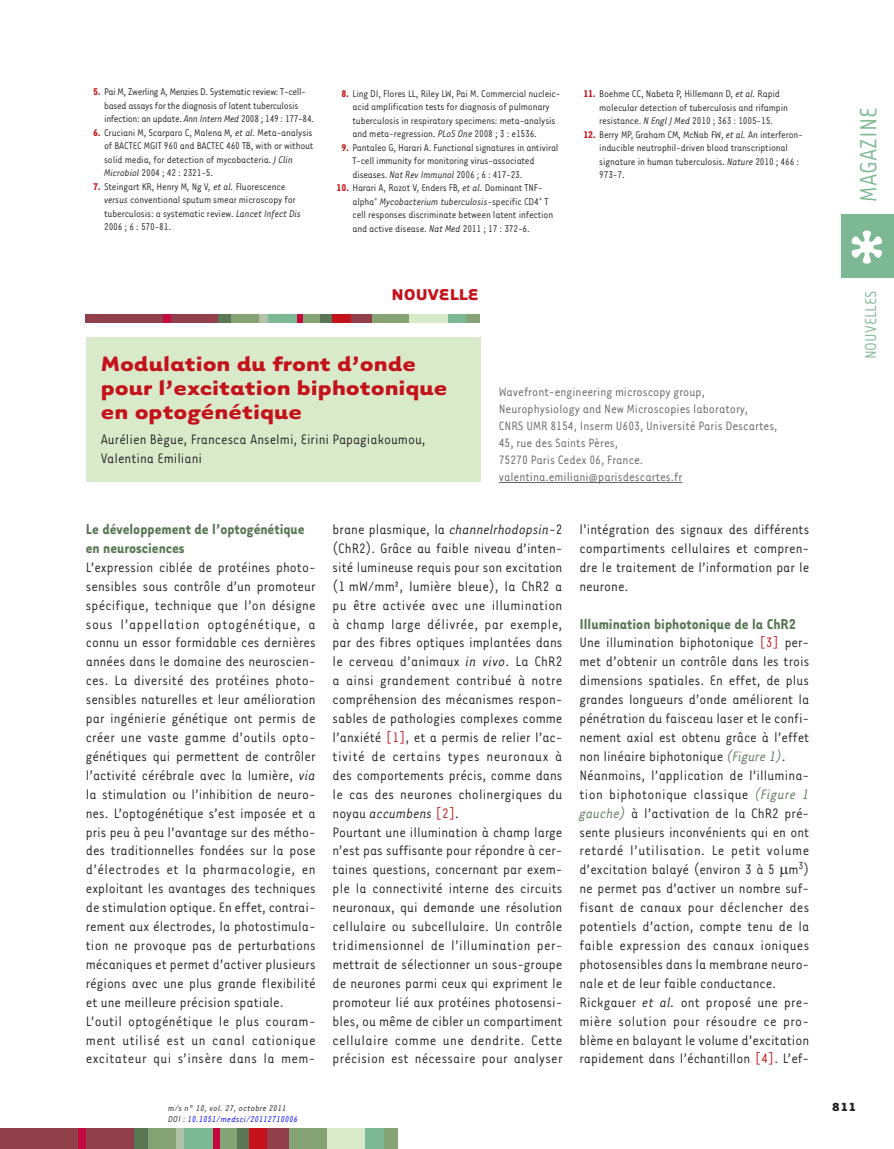
<style>
.page{position:relative;width:894px;height:1149px;background:#fff}
.page>*{position:absolute;margin:0;border:0;box-sizing:border-box;transform-origin:0 0}
.t1{font:27px "Tarzana Narrow";color:#7db894}
.t2{font:700 24px/24px "Tarzana Wide";color:#c4121a}
.t3{font:18px "Tarzana Narrow";color:#7db894}
.t4{font:700 18px "Tarzana Wide";color:#c4121a}
.t5{font:700 16.5px/18.9px "Tarzana Narrow";color:#5a7755}
.t6{font:15.75px/18.9px "Tarzana Narrow";color:#231f20}
.t7{font:13.95px/17px "Tarzana Narrow";color:#636366}
.t8{font:700 13.5px "Tarzana Wide";color:#231f20}
.t9{font:11.25px/13.5px "Tarzana Narrow";letter-spacing:-.015em;color:#231f20}
.t10{font:italic 9.75px "Tarzana Narrow";letter-spacing:.025em;color:#00f}
.t11{font:italic 9.75px "Tarzana Narrow";letter-spacing:.025em;color:#231f20}
.s1{font-weight:700;color:#c4121a}
.s2{font-style:italic}
.s3{color:#c4121a}
.s4{font-style:italic;color:#5a7755}
.s5{color:#231f20}
</style>
<div class="page">
<div style="left:1px;top:1128px;width:134px;height:20px;background:#913f4b"></div>
<div style="left:235px;top:1128px;width:14px;height:20px;background:#5a7755"></div>
<div style="left:79px;top:1128px;width:7px;height:20px;background:#c40941"></div>
<div style="left:134px;top:1128px;width:22px;height:20px;background:#5a7755"></div>
<div style="left:148px;top:1128px;width:29px;height:20px;background:#86a375"></div>
<div style="left:176px;top:1128px;width:8px;height:20px;background:#b3c3aa"></div>
<div style="left:184px;top:1128px;width:30px;height:20px;background:#7db894"></div>
<div style="left:218px;top:1128px;width:18px;height:20px;background:#86a375"></div>
<div style="left:213px;top:1128px;width:6px;height:20px;background:#c40941"></div>
<div style="left:249px;top:1128px;width:27px;height:20px;background:#c4121a"></div>
<div style="left:287px;top:1128px;width:40px;height:20px;background:#86a375"></div>
<div style="left:268px;top:1128px;width:21px;height:20px;background:#913f4b"></div>
<div style="left:326px;top:1128px;width:39px;height:20px;background:#d9eaca"></div>
<div style="left:365px;top:1128px;width:20px;height:20px;background:#7db894"></div>
<div style="left:384px;top:1128px;width:14px;height:20px;background:#86a375"></div>
<div style="left:840px;top:214px;width:53px;height:64px;background:#7db894"></div>
<svg style="left:851px;top:230px;width:30px;height:34px"></svg>
<hr style="left:498px;top:482px;width:184px;height:1px;background:#636366">
<div style="left:86px;top:337px;width:394px;height:145px;background:#d9eaca"></div>
<div style="left:86px;top:314px;width:133px;height:8px;background:#913f4b"></div>
<div style="left:218px;top:314px;width:27px;height:8px;background:#5a7755"></div>
<div style="left:319px;top:314px;width:13px;height:8px;background:#5a7755"></div>
<div style="left:232px;top:314px;width:29px;height:8px;background:#86a375"></div>
<div style="left:268px;top:314px;width:29px;height:8px;background:#7db894"></div>
<div style="left:447px;top:314px;width:20px;height:8px;background:#7db894"></div>
<div style="left:301px;top:314px;width:19px;height:8px;background:#86a375"></div>
<div style="left:466px;top:314px;width:14px;height:8px;background:#86a375"></div>
<div style="left:370px;top:314px;width:39px;height:8px;background:#86a375"></div>
<div style="left:409px;top:314px;width:38px;height:8px;background:#d9eaca"></div>
<div style="left:260px;top:314px;width:8px;height:8px;background:#b3c3aa"></div>
<div style="left:163px;top:314px;width:7px;height:8px;background:#c40941"></div>
<div style="left:297px;top:314px;width:6px;height:8px;background:#c40941"></div>
<div style="left:332px;top:314px;width:27px;height:8px;background:#c4121a"></div>
<div style="left:351px;top:314px;width:20px;height:8px;background:#913f4b"></div>
<p class="t9" style="left:104px;top:86px;width:211px;text-indent:-11px"><span class="s1">5.</span> Pai M, Zwerling A, Menzies D. Systematic review: T-cell&shy;based assays for the diagnosis of latent tuberculosis infection: an update. <span class="s2">Ann Intern Med</span> 2008 ; 149 : 177-84.</p>
<p class="t9" style="left:104px;top:126px;width:211px;text-indent:-11px"><span class="s1">6.</span> Cruciani M, Scarparo C, Malena M<span class="s2">, et al.</span> Meta-analysis of BACTEC MGIT 960 and BACTEC 460 TB, with or without solid media, for detection of mycobacteria. <span class="s2">J Clin Microbiol</span> 2004 ; 42 : 2321-5.</p>
<p class="t9" style="left:104px;top:180px;width:198px;text-indent:-11px"><span class="s1">7.</span> Steingart KR, Henry M, Ng V<span class="s2">, et al.</span> Fluorescence <span class="s2">versus</span> conventional sputum smear microscopy for tuberculosis: a systematic review. <span class="s2">Lancet Infect Dis </span>2006 ; 6 : 570-81.</p>
<p class="t9" style="left:352px;top:87px;width:210px;text-indent:-11px"><span class="s1">8.</span> Ling DI, Flores LL, Riley LW, Pai M. Commercial nucleic&shy;acid amplification tests for diagnosis of pulmonary tuberculosis in respiratory specimens: meta-analysis and meta-regression. <span class="s2">PLoS One</span> 2008 ; 3 : e1536.</p>
<p class="t9" style="left:352px;top:141px;width:207px;text-indent:-11px"><span class="s1">9.</span> Pantaleo G, Harari A. Functional signatures in antiviral<br>T-cell immunity for monitoring virus-associated diseases. <span class="s2">Nat Rev Immunol</span> 2006 ; 6 : 417-23.</p>
<p class="t9" style="left:352px;top:182px;width:202px;text-indent:-16px"><span class="s1">10.</span> Harari A, Rozot V, Enders FB<span class="s2">, et al.</span> Dominant TNF&shy;alpha<sup>+</sup> <span class="s2">Mycobacterium tuberculosis</span>-specific CD4<sup>+</sup> T cell responses discriminate between latent infection and active disease. <span class="s2">Nat Med</span> 2011 ; 17 : 372-6.</p>
<p class="t4" style="left:391px;top:289px;width:89px">NOUVELLE</p>
<p class="t9" style="left:599px;top:88px;width:190px;text-indent:-16px"><span class="s1">11.</span> Boehme CC, Nabeta P, Hillemann D, <span class="s2">et al.</span> Rapid molecular detection of tuberculosis and rifampin resistance. <span class="s2">N Engl J Med</span> 2010 ; 363 : 1005-15.</p>
<p class="t9" style="left:599px;top:129px;width:205px;text-indent:-16px"><span class="s1">12.</span> Berry MP, Graham CM, McNab FW, <span class="s2">et al.</span> An interferon&shy;inducible neutrophil-driven blood transcriptional signature in human tuberculosis. <span class="s2">Nature</span> 2010 ; 466 :<br>973-7.</p>
<h2 class="t2" style="left:101px;top:354px;width:348px">Modulation du front d’onde pour l’excitation biphotonique en optogénétique</h2>
<p class="t6" style="left:101px;top:431px;width:326px">Aurélien Bègue, Francesca Anselmi, Eirini Papagiakoumou,<br>Valentina Emiliani</p>
<p class="t7" style="left:498px;top:385px;width:280px">Wavefront-engineering microscopy group, Neurophysiology and New Microscopies laboratory,<br>CNRS UMR 8154, Inserm U603, Université Paris Descartes, 45, rue des Saints Pères,<br>75270 Paris Cedex 06, France. valentina.emiliani@parisdescartes.fr</p>
<p class="t5" style="left:86px;top:521px;width:220px">Le développement de l’optogénétique en neurosciences</p>
<p class="t6" style="left:86px;top:559px;width:231px">L’expression ciblée de protéines photo&shy;sensibles sous contrôle d’un promoteur spécifique, technique que l’on désigne sous l’appellation optogénétique, a connu un essor formidable ces dernières années dans le domaine des neuroscien&shy;ces. La diversité des protéines photo&shy;sensibles naturelles et leur amélioration par ingénierie génétique ont permis de créer une vaste gamme d’outils opto&shy;génétiques qui permettent de contrôler l’activité cérébrale avec la lumière, <span class="s2">via </span>la stimulation ou l’inhibition de neuro&shy;nes. L’optogénétique s’est imposée et a pris peu à peu l’avantage sur des métho&shy;des traditionnelles fondées sur la pose d’électrodes et la pharmacologie, en exploitant les avantages des techniques de stimulation optique. En effet, contrai&shy;rement aux électrodes, la photostimula&shy;tion ne provoque pas de perturbations mécaniques et permet d’activer plusieurs régions avec une plus grande flexibilité et une meilleure précision spatiale.<br>L’outil optogénétique le plus couram&shy;ment utilisé est un canal cationique excitateur qui s’insère dans la mem-</p>
<p class="t6" style="left:332px;top:521px;width:231px">brane plasmique, la <span class="s2">channelrhodopsin</span>-2 (ChR2). Grâce au faible niveau d’inten&shy;sité lumineuse requis pour son excitation (1 mW/mm², lumière bleue), la ChR2 a pu être activée avec une illumination à champ large délivrée, par exemple, par des fibres optiques implantées dans le cerveau d’animaux <span class="s2">in vivo</span>. La ChR2 a ainsi grandement contribué à notre compréhension des mécanismes respon&shy;sables de pathologies complexes comme l’anxiété <span class="s3">[1]</span>, et a permis de relier l’ac&shy;tivité de certains types neuronaux à des comportements précis, comme dans le cas des neurones cholinergiques du noyau <span class="s2">accumbens</span> <span class="s3">[2]</span>.<br>Pourtant une illumination à champ large n’est pas suffisante pour répondre à cer&shy;taines questions, concernant par exem&shy;ple la connectivité interne des circuits neuronaux, qui demande une résolution cellulaire ou subcellulaire. Un contrôle tridimensionnel de l’illumination per&shy;mettrait de sélectionner un sous-groupe de neurones parmi ceux qui expriment le promoteur lié aux protéines photosensi&shy;bles, ou même de cibler un compartiment cellulaire comme une dendrite. Cette précision est nécessaire pour analyser</p>
<p class="t6" style="left:579px;top:521px;width:231px;text-align:justify">l’intégration des signaux des différents compartiments cellulaires et compren&shy;dre le traitement de l’information par le neurone.</p>
<p class="t5" style="left:579px;top:615px;width:218px">Illumination biphotonique de la ChR2</p>
<p class="t6" style="left:579px;top:634px;width:231px">Une illumination biphotonique <span class="s3">[3]</span> per&shy;met d’obtenir un contrôle dans les trois dimensions spatiales. En effet, de plus grandes longueurs d’onde améliorent la pénétration du faisceau laser et le confi&shy;nement axial est obtenu grâce à l’effet non linéaire biphotonique <span class="s4">(Figure 1)</span>.<br>Néanmoins, l’application de l’illumina&shy;tion biphotonique classique <span class="s4">(Figure 1 gauche)</span> à l’activation de la ChR2 pré&shy;sente plusieurs inconvénients qui en ont retardé l’utilisation. Le petit volume d’excitation balayé (environ 3 à 5 m<sup>3</sup>) ne permet pas d’activer un nombre suf&shy;fisant de canaux pour déclencher des potentiels d’action, compte tenu de la faible expression des canaux ioniques photosensibles dans la membrane neuro&shy;nale et de leur faible conductance.<br>Rickgauer <span class="s2">et al.</span> ont proposé une pre&shy;mière solution pour résoudre ce pro&shy;blème en balayant le volume d’excitation rapidement dans l’échantillon <span class="s3">[4]</span>. L’ef-</p>
<h1 class="t1" style="left:859px;top:202px;width:96px;rotate:-90deg">MAGAZINE</h1>
<p class="t3" style="left:864px;top:359px;width:70px;rotate:-90deg">NOUVELLES</p>
<p class="t11" style="left:168px;top:1104px;width:120px">m/s n° 10, vol. 27, octobre 2011</p>
<p class="t8" style="left:831px;top:1102px;width:26px">811</p>
<p class="t10" style="left:168px;top:1116px;width:131px"><span class="s5">DOI :</span> 10.1051/medsci/20112710006</p>
</div>
